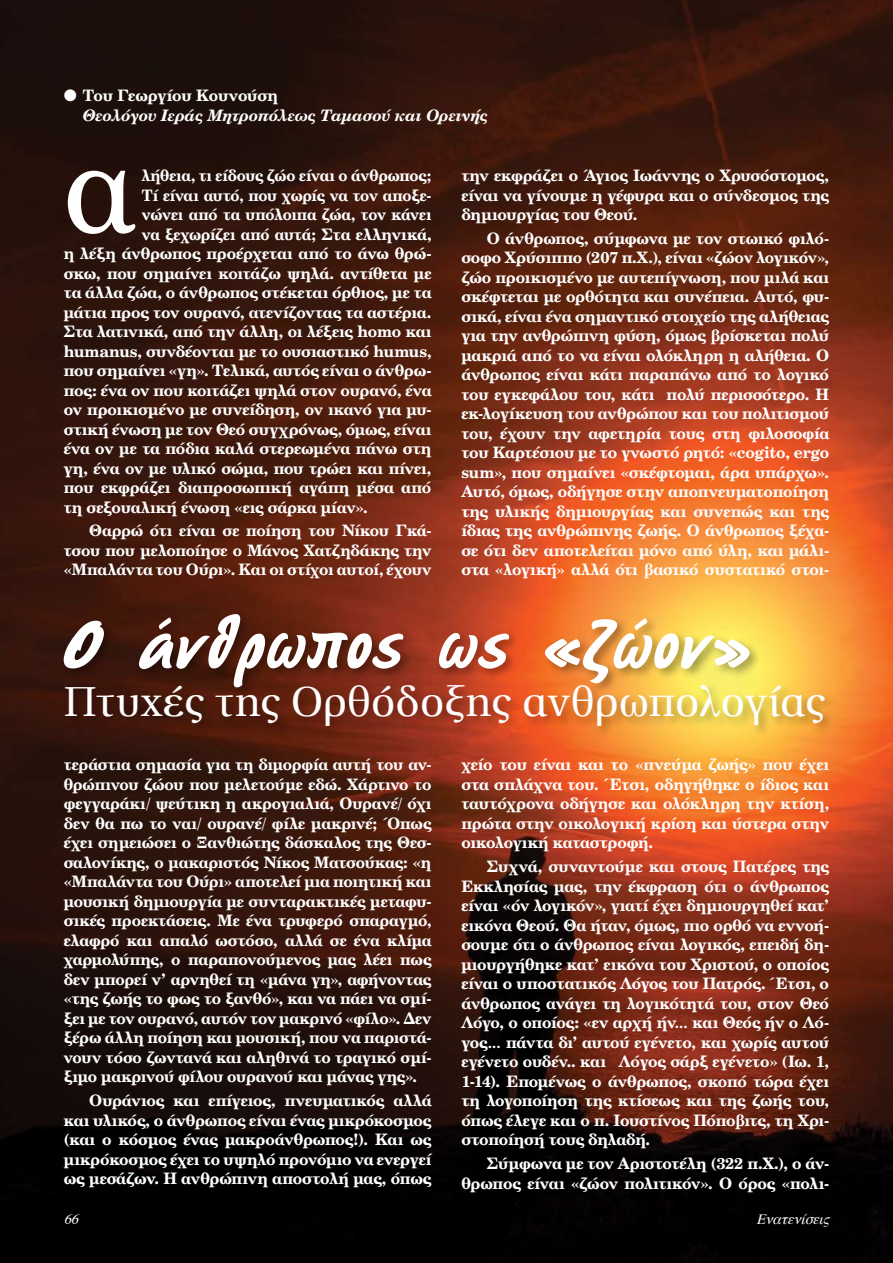
<style>
.page{position:relative;width:893px;height:1263px;background:#fff}
.page>*{position:absolute;margin:0;border:0;box-sizing:border-box;transform-origin:0 0}
.t1{font:129.15px "UB Century";color:#fff}
.t2{font:64.5px "UB Script";letter-spacing:-.035em;color:#fff}
.t3{font:300 42px "Sof Ser";color:#fff}
.t4{font:15.75px/19.5px "UB Century Bold";letter-spacing:-.01em;color:#fff;text-align:justify}
.t5{font:15.75px "UB Century Bold";letter-spacing:-.01em;color:#fff;scale:.96 1}
.t6{font:italic 15.75px/19.5px "UB Century Bold";color:#fff}
.t7{font:italic 14.25px "Times";color:#fff}
.s1{font-style:normal}
</style>
<div class="page">
<img style="left:0;top:0;width:893px;height:1263px">
<div style="left:62px;top:680px;width:776px;height:59px;background:#000;opacity:.35"></div>
<div style="left:59px;top:609px;width:704px;height:92px;background:#000;opacity:.35"></div>
<p class="t6" style="left:83px;top:85px;width:407px;text-indent:-19px">● <span class="s1">Toυ Γεωργίου Κουνούση<br></span>Θεολόγου Ιεράς Μητροπόλεως Ταμασού και Ορεινής</p>
<h1 class="t1" style="left:64px;top:107px;width:73px">α</h1>
<p class="t5" style="left:142px;top:166px;width:303px">λήθεια, τι είδους ζώο είναι ο άνθρωπος;</p>
<p class="t5" style="left:142px;top:185px;width:303px">Τί είναι αυτό, που χωρίς να τον αποξε-</p>
<p class="t5" style="left:142px;top:205px;width:303px">νώνει από τα υπόλοιπα ζώα, τον κάνει</p>
<p class="t5" style="left:142px;top:224px;width:303px">να ξεχωρίζει από αυτά; Στα ελληνικά,</p>
<p class="t4" style="left:64px;top:243px;width:369px">η λέξη άνθρωπος προέρχεται από το άνω θρώ-</p>
<p class="t4" style="left:64px;top:263px;width:369px">σκω, που σημαίνει κοιτάζω ψηλά. αντίθετα με</p>
<p class="t4" style="left:64px;top:282px;width:369px">τα άλλα ζώα, ο άνθρωπος στέκεται όρθιος, με τα</p>
<p class="t4" style="left:64px;top:302px;width:369px">μάτια προς τον ουρανό, ατενίζοντας τα αστέρια.</p>
<p class="t4" style="left:64px;top:321px;width:369px">Στα λατινικά, από την άλλη, οι λέξεις homo και</p>
<p class="t4" style="left:64px;top:341px;width:369px">humanus, συνδέονται με το ουσιαστικό humus,</p>
<p class="t4" style="left:64px;top:360px;width:369px">που σημαίνει «γη». Τελικά, αυτός είναι ο άνθρω-</p>
<p class="t4" style="left:64px;top:380px;width:369px">πος: ένα ον που κοιτάζει ψηλά στον ουρανό, ένα</p>
<p class="t4" style="left:64px;top:399px;width:369px">ον προικισμένο με συνείδηση, ον ικανό για μυ-</p>
<p class="t4" style="left:64px;top:419px;width:369px">στική ένωση με τον Θεό συγχρόνως, όμως, είναι</p>
<p class="t4" style="left:64px;top:438px;width:369px">ένα ον με τα πόδια καλά στερεωμένα πάνω στη</p>
<p class="t4" style="left:64px;top:458px;width:369px">γη, ένα ον με υλικό σώμα, που τρώει και πίνει,</p>
<p class="t4" style="left:64px;top:477px;width:369px">που εκφράζει διαπροσωπική αγάπη μέσα από</p>
<p class="t4" style="left:64px;top:497px;width:306px">τη σεξουαλική ένωση «εις σάρκα μίαν».</p>
<p class="t4" style="left:64px;top:521px;width:369px;text-indent:26px">Θαρρώ ότι είναι σε ποίηση του Νίκου Γκά&shy;τσου που μελοποίησε ο Μάνος Χατζηδάκης την «Μπαλάντα του Ούρι». Και οι στίχοι αυτοί, έχουν</p>
<p class="t4" style="left:461px;top:165px;width:369px">την εκφράζει ο Άγιος Ιωάννης ο Χρυσόστομος, είναι να γίνουμε η γέφυρα και ο σύνδεσμος της δημιουργίας του Θεού.</p>
<p class="t4" style="left:461px;top:228px;width:369px;text-indent:26px">Ο άνθρωπος, σύμφωνα με τον στωικό φιλό&shy;σοφο Χρύσιππο (207 π.Χ.), είναι «ζώον λογικόν», ζώο προικισμένο με αυτεπίγνωση, που μιλά και σκέφτεται με ορθότητα και συνέπεια. Αυτό, φυ&shy;σικά, είναι ένα σημαντικό στοιχείο της αλήθειας για την ανθρώπινη φύση, όμως βρίσκεται πολύ μακριά από το να είναι ολόκληρη η αλήθεια. Ο άνθρωπος είναι κάτι παραπάνω από το λογικό του εγκεφάλου του, κάτι πολύ περισσότερο. Η εκ-λογίκευση του ανθρώπου και του πολιτισμού του, έχουν την αφετηρία τους στη φιλοσοφία του Καρτέσιου με το γνωστό ρητό: «cogito, ergo sum», που σημαίνει «σκέφτομαι, άρα υπάρχω».<br>Αυτό, όμως, οδήγησε στην αποπνευματοποίηση της υλικής δημιουργίας και συνεπώς και της ίδιας της ανθρώπινης ζωής. Ο άνθρωπος ξέχα&shy;σε ότι δεν αποτελείται μόνο από ύλη, και μάλι&shy;στα «λογική» αλλά ότι βασικό συστατικό στοι-</p>
<h2 class="t2" style="left:64px;top:603px;width:690px">Ο άνθρωπος ως «ζώον»</h2>
<h3 class="t3" style="left:64px;top:679px;width:764px">Πτυχές της Ορθόδοξης ανθρωπολογίας</h3>
<p class="t4" style="left:64px;top:755px;width:369px">τεράστια σημασία για τη διμορφία αυτή του αν&shy;θρώπινου ζώου που μελετούμε εδώ. Χάρτινο το φεγγαράκι/ ψεύτικη η ακρογιαλιά, Ουρανέ/ όχι δεν θα πω το ναι/ ουρανέ/ φίλε μακρινέ; Όπως έχει σημειώσει ο Ξανθιώτης δάσκαλος της Θεσ&shy;σαλονίκης, ο μακαριστός Νίκος Ματσούκας: «η «Μπαλάντα του Ούρι» αποτελεί μια ποιητική και μουσική δημιουργία με συνταρακτικές μεταφυ&shy;σικές προεκτάσεις. Με ένα τρυφερό σπαραγμό, ελαφρό και απαλό ωστόσο, αλλά σε ένα κλίμα χαρμολύπης, ο παραπονούμενος μας λέει πως δεν μπορεί ν’ αρνηθεί τη «μάνα γη», αφήνοντας «της ζωής το φως το ξανθό», και να πάει να σμί&shy;ξει με τον ουρανό, αυτόν τον μακρινό «φίλο». Δεν ξέρω άλλη ποίηση και μουσική, που να παριστά&shy;νουν τόσο ζωντανά και αληθινά το τραγικό σμί&shy;ξιμο μακρινού φίλου ουρανού και μάνας γης».</p>
<p class="t4" style="left:64px;top:1090px;width:369px;text-indent:26px">Ουράνιος και επίγειος, πνευματικός αλλά και υλικός, ο άνθρωπος είναι ένας μικρόκοσμος (και ο κόσμος ένας μακροάνθρωπος!). Και ως μικρόκοσμος έχει το υψηλό προνόμιο να ενεργεί ως μεσάζων. Η ανθρώπινη αποστολή μας, όπως</p>
<p class="t4" style="left:461px;top:755px;width:369px">χείο του είναι και το «πνεύμα ζωής» που έχει στα σπλάχνα του. Έτσι, οδηγήθηκε ο ίδιος και ταυτόχρονα οδήγησε και ολόκληρη την κτίση, πρώτα στην οικολογική κρίση και ύστερα στην οικολογική καταστροφή.</p>
<p class="t4" style="left:461px;top:856px;width:369px;text-indent:26px">Συχνά, συναντούμε και στους Πατέρες της Εκκλησίας μας, την έκφραση ότι ο άνθρωπος είναι «όν λογικόν», γιατί έχει δημιουργηθεί κατ’ εικόνα Θεού. Θα ήταν, όμως, πιο ορθό να εννοή&shy;σουμε ότι ο άνθρωπος είναι λογικός, επειδή δη&shy;μιουργήθηκε κατ’ εικόνα του Χριστού, ο οποίος είναι ο υποστατικός Λόγος του Πατρός. Έτσι, ο άνθρωπος ανάγει τη λογικότητά του, στον Θεό Λόγο, ο οποίος: «εν αρχή ήν… και Θεός ήν ο Λό&shy;γος… πάντα δι’ αυτού εγένετο, και χωρίς αυτού εγένετο ουδέν.. και ὁ Λόγος σάρξ εγένετο» (Ιω. 1, 1-14). Επομένως ο άνθρωπος, σκοπό τώρα έχει τη λογοποίηση της κτίσεως και της ζωής του, όπως έλεγε και ο π. Ιουστίνος Πόποβιτς, τη Χρι&shy;στοποίησή τους δηλαδή.</p>
<p class="t4" style="left:461px;top:1153px;width:369px;text-align:right">Σύμφωνα με τον Αριστοτέλη (322 π.Χ.), ο άν&shy;θρωπος είναι «ζώον πολιτικόν». Ο όρος «πολι-</p>
<p class="t7" style="left:64px;top:1205px;width:22px">66</p>
<p class="t7" style="left:756px;top:1205px;width:81px">Eνατενίσεις</p>
</div>
